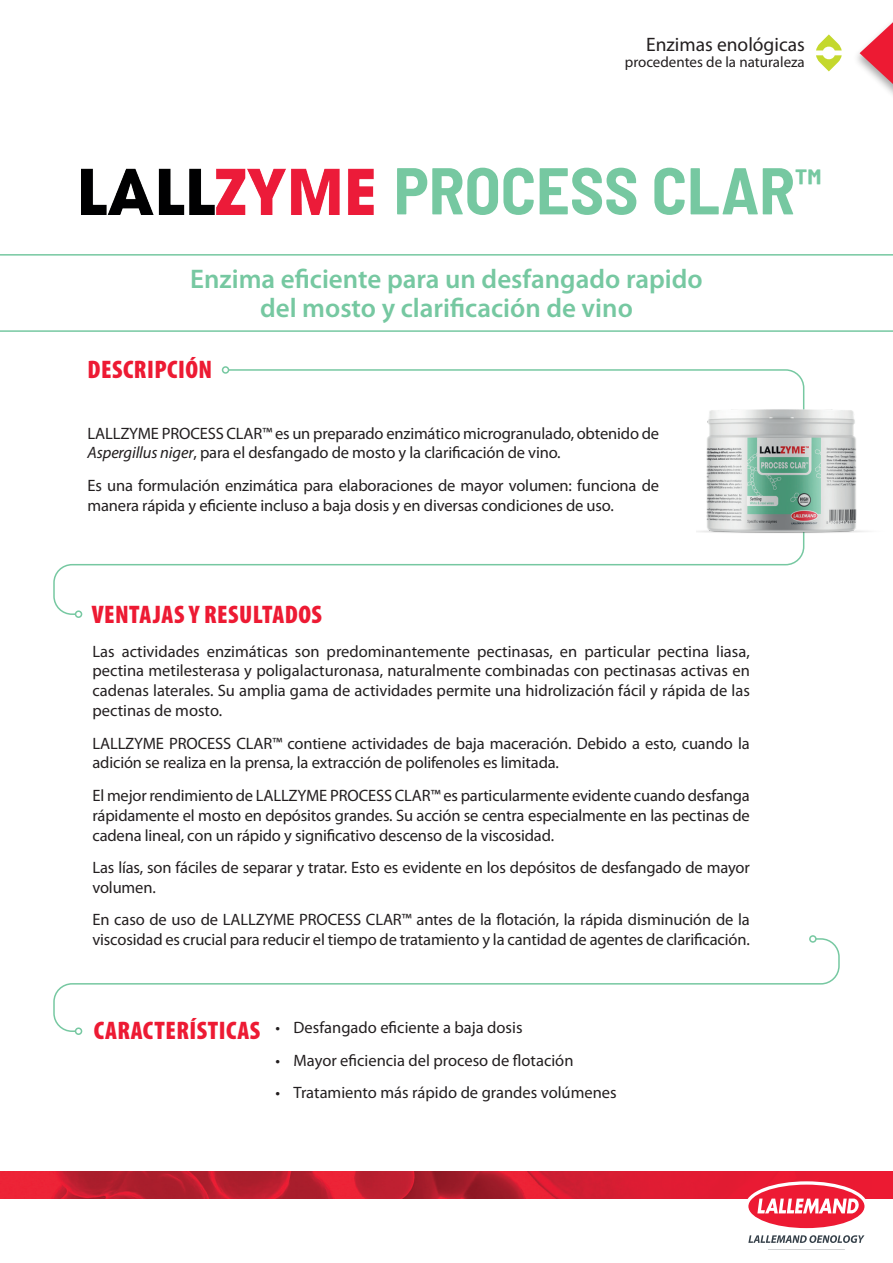
<style>
.page{position:relative;width:893px;height:1263px;background:#fff}
.page>*{position:absolute;margin:0;border:0;box-sizing:border-box;transform-origin:0 0}
.t1{font:700 semi-condensed 66px "Barlow";color:#76c8a1}
.t2{font:600 27px/28.5px "Myriad Pro";color:#76c8a1;text-align:center}
.t3{font:900 condensed 25.5px "Myriad Pro";letter-spacing:.02em;color:#ed1a33}
.t4{font:19.5px "Myriad Pro";color:#231f20}
.t5{font:16.5px/19.8px "Myriad Pro";letter-spacing:-.01em;color:#231f20}
.t6{font:15px "Myriad Pro";color:#231f20}
.s1{font-style:italic}
.s2{font-weight:900;font-stretch:condensed;font-size:25.5px;color:#ed1a33}
</style>
<div class="page">
<img style="left:0;top:1171px;width:893px;height:27px">
<svg style="left:745px;top:1181px;width:123px;height:62px"></svg>
<svg style="left:860px;top:22px;width:33px;height:62px"></svg>
<svg style="left:816px;top:34px;width:26px;height:37px"></svg>
<svg style="left:0;top:254px;width:893px;height:78px"></svg>
<svg style="left:53px;top:369px;width:752px;height:246px"></svg>
<div style="left:75px;top:610px;width:7px;height:8px;border:2px solid #76c8a1;border-radius:50%"></div>
<div style="left:222px;top:366px;width:7px;height:8px;border:2px solid #76c8a1;border-radius:50%"></div>
<img style="left:81px;top:168px;width:293px;height:47px">
<img style="left:696px;top:400px;width:172px;height:173px">
<svg style="left:53px;top:938px;width:787px;height:95px"></svg>
<div style="left:75px;top:1027px;width:7px;height:8px;border:2px solid #76c8a1;border-radius:50%"></div>
<div style="left:809px;top:935px;width:8px;height:8px;border:2px solid #76c8a1;border-radius:50%"></div>
<p class="t4" style="left:646px;top:32px;width:160px">Enzimas enológicas</p>
<p class="t6" style="left:625px;top:53px;width:182px">procedentes de la naturaleza</p>
<h1 class="t1" style="left:394px;top:143px;width:429px">PROCESS CLAR<sup>™</sup></h1>
<h2 class="t2" style="left:190px;top:264px;width:514px">Enzima eficiente para un desfangado rapido del mosto y clarificación de vino</h2>
<h3 class="t3" style="left:88px;top:354px;width:126px">DESCRIPCIÓN</h3>
<p class="t5" style="left:88px;top:423px;width:573px">LALLZYME PROCESS CLAR™ es un preparado enzimático microgranulado, obtenido de<br><span class="s1">Aspergillus niger</span>, para el desfangado de mosto y la clarificación de vino.</p>
<p class="t5" style="left:88px;top:475px;width:573px">Es una formulación enzimática para elaboraciones de mayor volumen: funciona de manera rápida y eficiente incluso a baja dosis y en diversas condiciones de uso.</p>
<h3 class="t3" style="left:92px;top:598px;width:232px">VENTAJAS Y RESULTADOS</h3>
<p class="t5" style="left:92px;top:641px;width:659px;text-align:justify">Las actividades enzimáticas son predominantemente pectinasas, en particular pectina liasa, pectina metilesterasa y poligalacturonasa, naturalmente combinadas con pectinasas activas en cadenas laterales. Su amplia gama de actividades permite una hidrolización fácil y rápida de las pectinas de mosto.</p>
<p class="t5" style="left:92px;top:733px;width:659px">LALLZYME PROCESS CLAR™ contiene actividades de baja maceración. Debido a esto, cuando la adición se realiza en la prensa, la extracción de polifenoles es limitada.</p>
<p class="t5" style="left:92px;top:785px;width:659px;text-align:justify">El mejor rendimiento de LALLZYME PROCESS CLAR™ es particularmente evidente cuando desfanga rápidamente el mosto en depósitos grandes. Su acción se centra especialmente en las pectinas de cadena lineal, con un rápido y significativo descenso de la viscosidad.</p>
<p class="t5" style="left:92px;top:857px;width:659px">Las lías, son fáciles de separar y tratar. Esto es evidente en los depósitos de desfangado de mayor volumen.</p>
<p class="t5" style="left:92px;top:910px;width:659px">En caso de uso de LALLZYME PROCESS CLAR™ antes de la flotación, la rápida disminución de la viscosidad es crucial para reducir el tiempo de tratamiento y la cantidad de agentes de clarificación.</p>
<p class="t5" style="left:94px;top:1017px;width:430px"><span class="s2">CARACTERÍSTICAS</span> • Desfangado eficiente a baja dosis</p>
<p class="t5" style="left:276px;top:1050px;width:299px">• Mayor eficiencia del proceso de flotación</p>
<p class="t5" style="left:276px;top:1082px;width:343px">• Tratamiento más rápido de grandes volúmenes</p>
</div>
